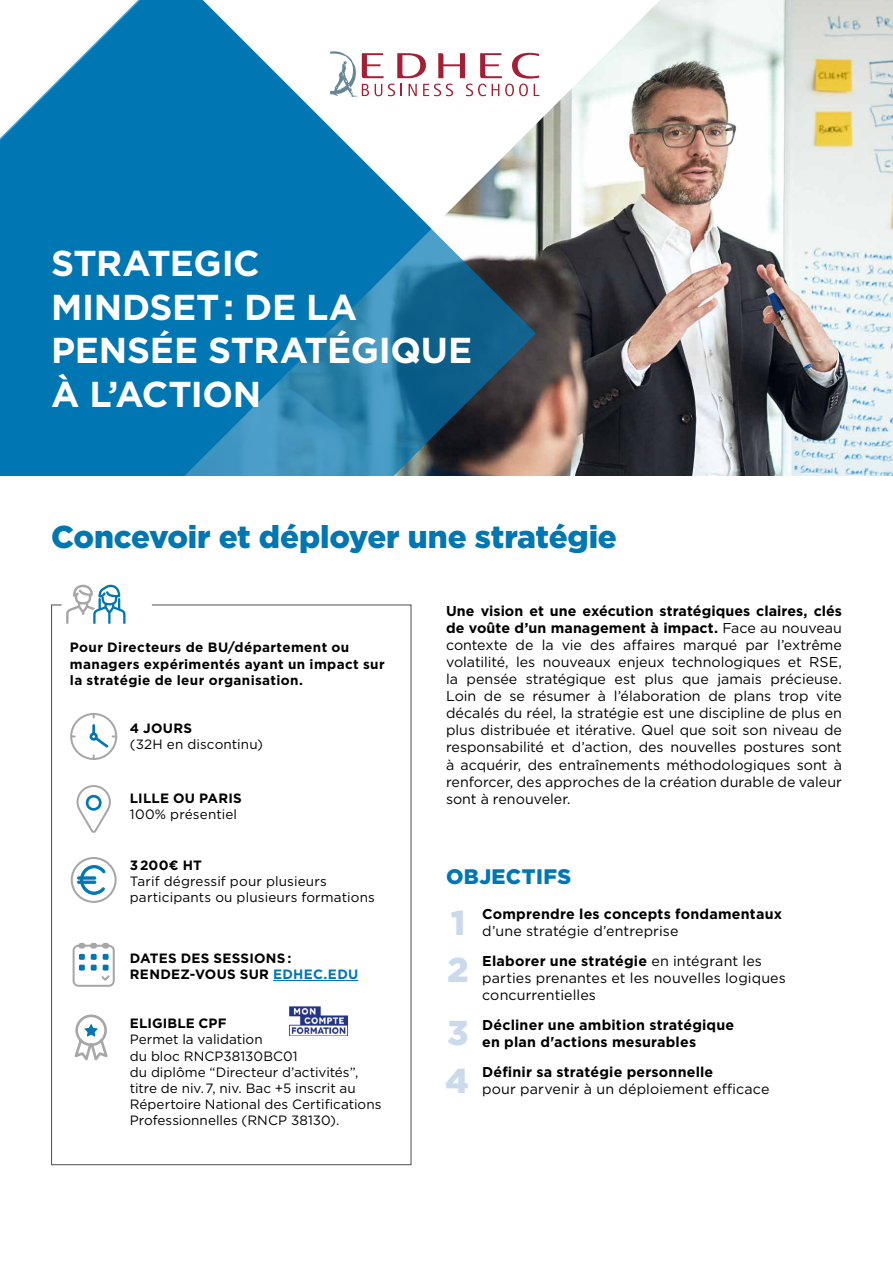
<style>
.page{position:relative;width:893px;height:1263px;background:#fff}
.page>*{position:absolute;margin:0;border:0;box-sizing:border-box;transform-origin:0 0}
.t1{font:700 36px/43.5px "Gotham";letter-spacing:-.01em;color:#fff}
.TITRE__H1{font:900 34.5px "Gotham";color:#cbd9ed}
.PROMESSE__H3{font:900 31.5px "Gotham";letter-spacing:-.01em;color:#0076b3}
.OBJECTIFS__H4{font:900 21px "Gotham";letter-spacing:.02em;color:#0076b3}
.BODY_9_5{font:14.25px/17.1px "Gotham";color:#000;text-align:justify}
.TITRE__H1-2{font:14.25px/17.1px "Gotham";letter-spacing:.01em;color:#000}
.TITRE__H1-3{font:700 14.25px/17.1px "Gotham";letter-spacing:.015em;color:#000}
.t2{font:13.5px/16.2px "Gotham";letter-spacing:.005em;color:#000}
.t3{font:700 13.5px/16.2px "Gotham";letter-spacing:.025em;color:#000}
.s1{font-weight:700}
.s2{color:#0076b3}
.s3{font-weight:400}
</style>
<div class="page">
<img style="left:536px;top:0;width:357px;height:476px">
<svg style="left:0;top:0;width:536px;height:476px;fill:#0076b3"></svg>
<svg style="left:330px;top:51px;width:209px;height:46px"></svg>
<svg style="left:73px;top:584px;width:48px;height:20px"></svg>
<svg style="left:51px;top:604px;width:361px;height:562px"></svg>
<svg style="left:72px;top:1013px;width:38px;height:52px"></svg>
<p class="t1" style="left:51px;top:242px;width:423px">STRATEGIC<br>MINDSET : DE LA<br>PENSÉE STRATÉGIQUE<br>À L’ACTION</p>
<p class="PROMESSE__H3" style="left:51px;top:515px;width:567px">Concevoir et déployer une stratégie</p>
<p class="t3" style="left:70px;top:639px;width:316px">Pour Directeurs de BU/département ou managers expérimentés ayant un impact sur la stratégie de leur organisation.</p>
<p class="t2" style="left:130px;top:720px;width:135px"><span class="s1">4 JOURS<br></span>(32H en discontinu)</p>
<p class="t3" style="left:130px;top:790px;width:113px">LILLE OU PARIS</p>
<p class="t2" style="left:130px;top:806px;width:109px">100% présentiel</p>
<p class="t2" style="left:130px;top:856px;width:247px"><span class="s1">3 200€ HT<br></span>Tarif dégressif pour plusieurs participants ou plusieurs formations</p>
<p class="t3" style="left:130px;top:950px;width:230px">DATES DES SESSIONS :<br>RENDEZ-VOUS SUR <span class="s2">EDHEC.EDU</span></p>
<p class="t2" style="left:130px;top:1015px;width:253px"><span class="s1">ELIGIBLE CPF<br></span>Permet la validation<br>du bloc RNCP38130BC01<br>du diplôme “Directeur d’activités”, titre de niv. 7, niv. Bac +5 inscrit au<br>Répertoire National des Certifications<br>Professionnelles (RNCP 38130).</p>
<p class="BODY_9_5" style="left:446px;top:602px;width:397px"><span class="s1">Une vision et une exécution stratégiques claires, clés de voûte d’un management à impact.</span> Face au nouveau contexte de la vie des affaires marqué par l’extrême volatilité, les nouveaux enjeux technologiques et RSE, la pensée stratégique est plus que jamais précieuse.<br>Loin de se résumer à l’élaboration de plans trop vite décalés du réel, la stratégie est une discipline de plus en plus distribuée et itérative. Quel que soit son niveau de responsabilité et d’action, des nouvelles postures sont à acquérir, des entraînements méthodologiques sont à renforcer, des approches de la création durable de valeur sont à renouveler.</p>
<p class="OBJECTIFS__H4" style="left:446px;top:862px;width:126px">OBJECTIFS</p>
<p class="TITRE__H1-3" style="left:482px;top:905px;width:301px">Comprendre les concepts fondamentaux <span class="s3">d’une stratégie d’entreprise</span></p>
<p class="TITRE__H1-2" style="left:482px;top:952px;width:305px"><span class="s1">Elaborer une stratégie</span> en intégrant les parties prenantes et les nouvelles logiques concurrentielles</p>
<p class="TITRE__H1-3" style="left:482px;top:1016px;width:254px">Décliner une ambition stratégique en plan d'actions mesurables</p>
<p class="TITRE__H1-2" style="left:482px;top:1063px;width:289px"><span class="s1">Définir sa stratégie personnelle<br></span>pour parvenir à un déploiement efficace</p>
<p class="TITRE__H1" style="left:451px;top:899px;width:16px">1</p>
<p class="TITRE__H1" style="left:447px;top:945px;width:23px">2</p>
<p class="TITRE__H1" style="left:447px;top:1009px;width:23px">3</p>
<p class="TITRE__H1" style="left:445px;top:1057px;width:25px">4</p>
</div>
